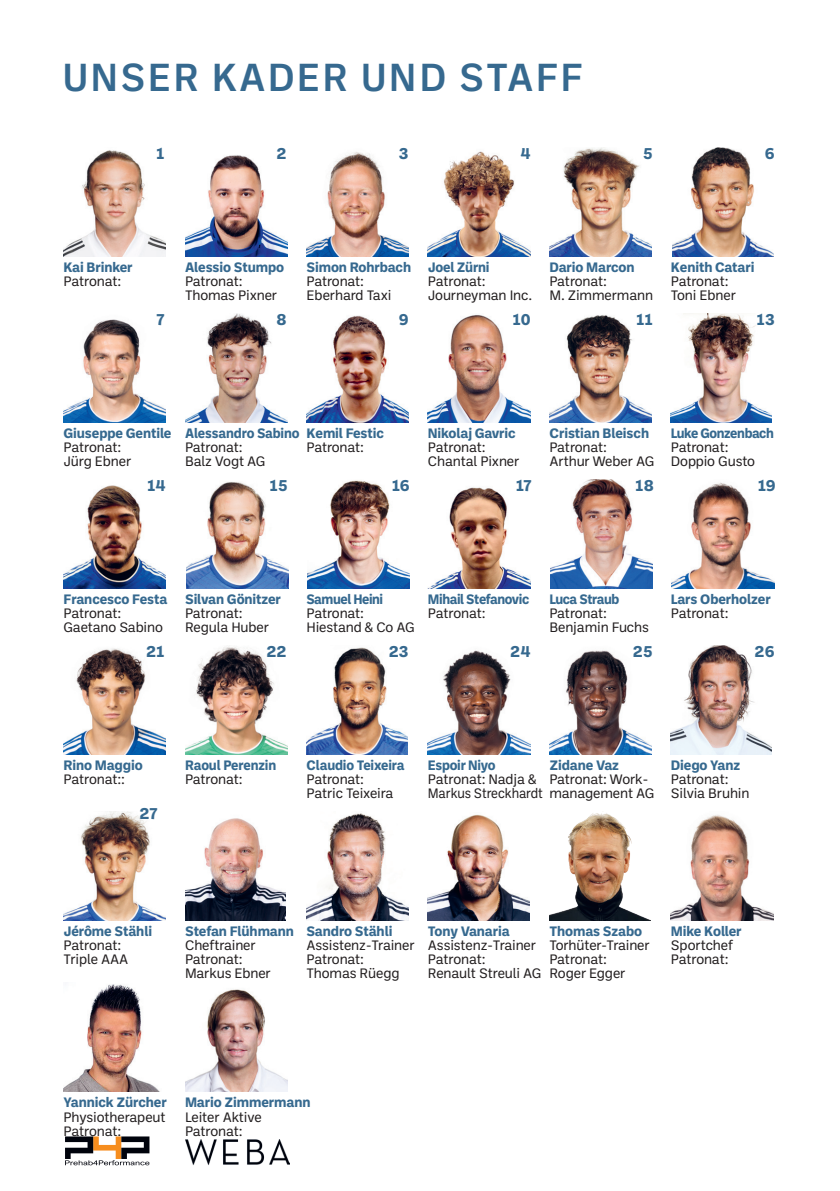
<style>
.page{position:relative;width:840px;height:1191px;background:#fff}
.page>*{position:absolute;margin:0;border:0;box-sizing:border-box;transform-origin:0 0}
.t1{font:500 40px "Ballinger";letter-spacing:.05em;color:#36698f}
.t2{font:700 16px "Ballinger";letter-spacing:.015em;color:#36698f}
.t3{font:14px/14px "Ballinger";letter-spacing:-.01em;color:#231f20}
.t4{font:700 14px "Ballinger";letter-spacing:-.01em;color:#36698f}
.t5{font:700 14px "Ballinger";letter-spacing:-.03em;color:#36698f;scale:.96 1}
</style>
<div class="page">
<img style="left:427px;top:151px;width:103px;height:106px">
<img style="left:429px;top:487px;width:101px;height:101px">
<img style="left:63px;top:485px;width:103px;height:103px">
<img style="left:63px;top:150px;width:103px;height:107px">
<img style="left:306px;top:315px;width:102px;height:107px">
<img style="left:306px;top:647px;width:101px;height:107px">
<img style="left:549px;top:650px;width:102px;height:104px">
<img style="left:427px;top:650px;width:103px;height:104px">
<img style="left:185px;top:646px;width:102px;height:108px">
<img style="left:670px;top:645px;width:100px;height:109px">
<img style="left:63px;top:648px;width:103px;height:106px">
<img style="left:672px;top:147px;width:100px;height:110px">
<img style="left:549px;top:147px;width:102px;height:110px">
<img style="left:185px;top:155px;width:102px;height:102px">
<img style="left:306px;top:152px;width:102px;height:105px">
<img style="left:63px;top:319px;width:103px;height:103px">
<img style="left:307px;top:480px;width:102px;height:108px">
<img style="left:550px;top:479px;width:102px;height:109px">
<img style="left:186px;top:482px;width:102px;height:106px">
<img style="left:671px;top:482px;width:102px;height:106px">
<img style="left:670px;top:313px;width:101px;height:109px">
<img style="left:549px;top:315px;width:102px;height:107px">
<img style="left:185px;top:313px;width:102px;height:109px">
<img style="left:427px;top:315px;width:103px;height:107px">
<img style="left:185px;top:818px;width:100px;height:102px">
<img style="left:63px;top:811px;width:103px;height:109px">
<img style="left:306px;top:813px;width:102px;height:107px">
<img style="left:549px;top:813px;width:101px;height:107px">
<img style="left:427px;top:814px;width:102px;height:106px">
<img style="left:63px;top:984px;width:96px;height:107px">
<img style="left:670px;top:815px;width:102px;height:105px">
<svg style="left:65px;top:1136px;width:84px;height:29px"></svg>
<img style="left:185px;top:989px;width:102px;height:102px">
<img style="left:185px;top:1139px;width:104px;height:26px">
<h1 class="t1" style="left:62px;top:50px;width:522px">UNSER KADER UND STAFF</h1>
<p class="t2" style="left:156px;top:142px;width:9px">1</p>
<p class="t2" style="left:276px;top:142px;width:11px">2</p>
<p class="t2" style="left:399px;top:142px;width:11px">3</p>
<p class="t2" style="left:520px;top:142px;width:12px">4</p>
<p class="t2" style="left:642px;top:142px;width:11px">5</p>
<p class="t2" style="left:764px;top:142px;width:11px">6</p>
<p class="t4" style="left:63px;top:258px;width:71px">Kai Brinker</p>
<p class="t3" style="left:63px;top:274px;width:59px">Patronat:</p>
<p class="t4" style="left:185px;top:258px;width:101px">Alessio Stumpo</p>
<p class="t3" style="left:185px;top:274px;width:94px">Patronat:<br>Thomas Pixner</p>
<p class="t4" style="left:306px;top:258px;width:106px">Simon Rohrbach</p>
<p class="t3" style="left:306px;top:274px;width:86px">Patronat:<br>Eberhard Taxi</p>
<p class="t4" style="left:427px;top:258px;width:63px">Joel Zürni</p>
<p class="t3" style="left:427px;top:274px;width:106px">Patronat:<br>Journeyman Inc.</p>
<p class="t4" style="left:549px;top:258px;width:87px">Dario Marcon</p>
<p class="t3" style="left:549px;top:274px;width:105px">Patronat:<br>M. Zimmermann</p>
<p class="t4" style="left:670px;top:258px;width:85px">Kenith Catari</p>
<p class="t3" style="left:670px;top:274px;width:67px">Patronat:<br>Toni Ebner</p>
<p class="t2" style="left:156px;top:308px;width:10px">7</p>
<p class="t2" style="left:276px;top:308px;width:12px">8</p>
<p class="t2" style="left:398px;top:308px;width:11px">9</p>
<p class="t2" style="left:512px;top:308px;width:19px">10</p>
<p class="t2" style="left:636px;top:308px;width:18px">11</p>
<p class="t2" style="left:756px;top:308px;width:19px">13</p>
<p class="t4" style="left:63px;top:423px;width:109px">Giuseppe Gentile</p>
<p class="t3" style="left:63px;top:440px;width:69px">Patronat:<br>Jürg Ebner</p>
<p class="t4" style="left:185px;top:423px;width:116px">Alessandro Sabino</p>
<p class="t3" style="left:185px;top:440px;width:82px">Patronat:<br>Balz Vogt AG</p>
<p class="t4" style="left:306px;top:423px;width:79px">Kemil Festic</p>
<p class="t3" style="left:306px;top:440px;width:59px">Patronat:</p>
<p class="t4" style="left:427px;top:423px;width:89px">Nikolaj Gavric</p>
<p class="t3" style="left:427px;top:440px;width:93px">Patronat:<br>Chantal Pixner</p>
<p class="t4" style="left:549px;top:423px;width:101px">Cristian Bleisch</p>
<p class="t3" style="left:549px;top:440px;width:106px">Patronat:<br>Arthur Weber AG</p>
<p class="t5" style="left:670px;top:423px;width:109px">Luke Gonzenbach</p>
<p class="t3" style="left:670px;top:440px;width:86px">Patronat:<br>Doppio Gusto</p>
<p class="t2" style="left:147px;top:474px;width:20px">14</p>
<p class="t2" style="left:392px;top:474px;width:19px">16</p>
<p class="t2" style="left:516px;top:474px;width:17px">17</p>
<p class="t2" style="left:270px;top:474px;width:19px">15</p>
<p class="t2" style="left:635px;top:474px;width:20px">18</p>
<p class="t2" style="left:757px;top:474px;width:19px">19</p>
<p class="t4" style="left:63px;top:589px;width:105px">Francesco Festa</p>
<p class="t3" style="left:63px;top:605px;width:101px">Patronat:<br>Gaetano Sabino</p>
<p class="t4" style="left:185px;top:589px;width:97px">Silvan Gönitzer</p>
<p class="t3" style="left:185px;top:605px;width:85px">Patronat:<br>Regula Huber</p>
<p class="t5" style="left:306px;top:589px;width:81px">Samuel Heini</p>
<p class="t3" style="left:306px;top:605px;width:110px">Patronat:<br>Hiestand &amp; Co AG</p>
<p class="t5" style="left:427px;top:589px;width:107px">Mihail Stefanovic</p>
<p class="t3" style="left:427px;top:605px;width:59px">Patronat:</p>
<p class="t5" style="left:549px;top:589px;width:74px">Luca Straub</p>
<p class="t3" style="left:549px;top:605px;width:101px">Patronat:<br>Benjamin Fuchs</p>
<p class="t4" style="left:670px;top:589px;width:101px">Lars Oberholzer</p>
<p class="t3" style="left:670px;top:605px;width:59px">Patronat:</p>
<p class="t2" style="left:146px;top:640px;width:20px">21</p>
<p class="t2" style="left:266px;top:640px;width:22px">22</p>
<p class="t2" style="left:388px;top:640px;width:21px">23</p>
<p class="t2" style="left:510px;top:640px;width:22px">24</p>
<p class="t2" style="left:632px;top:640px;width:21px">25</p>
<p class="t2" style="left:754px;top:640px;width:22px">26</p>
<p class="t4" style="left:63px;top:755px;width:81px">Rino Maggio</p>
<p class="t3" style="left:63px;top:771px;width:63px">Patronat::</p>
<p class="t2" style="left:139px;top:802px;width:20px">27</p>
<p class="t4" style="left:185px;top:755px;width:93px">Raoul Perenzin</p>
<p class="t3" style="left:185px;top:771px;width:59px">Patronat:</p>
<p class="t4" style="left:306px;top:755px;width:100px">Claudio Teixeira</p>
<p class="t3" style="left:306px;top:771px;width:88px">Patronat:<br>Patric Teixeira</p>
<p class="t4" style="left:427px;top:755px;width:69px">Espoir Niyo</p>
<p class="t3" style="left:427px;top:771px;width:116px">Patronat: Nadja &amp;<br>Markus Streckhardt</p>
<p class="t4" style="left:549px;top:755px;width:71px">Zidane Vaz</p>
<p class="t3" style="left:549px;top:771px;width:107px">Patronat: Work&shy;management AG</p>
<p class="t4" style="left:670px;top:755px;width:71px">Diego Yanz</p>
<p class="t3" style="left:670px;top:771px;width:80px">Patronat:<br>Silvia Bruhin</p>
<p class="t4" style="left:63px;top:921px;width:90px">Jérôme Stähli</p>
<p class="t3" style="left:63px;top:937px;width:66px">Patronat:<br>Triple AAA</p>
<p class="t4" style="left:185px;top:921px;width:110px">Stefan Flühmann</p>
<p class="t3" style="left:185px;top:937px;width:87px">Cheftrainer<br>Patronat:<br>Markus Ebner</p>
<p class="t4" style="left:306px;top:921px;width:87px">Sandro Stähli</p>
<p class="t3" style="left:306px;top:937px;width:110px">Assistenz-Trainer<br>Patronat:<br>Thomas Rüegg</p>
<p class="t4" style="left:427px;top:921px;width:83px">Tony Vanaria</p>
<p class="t3" style="left:427px;top:937px;width:115px">Assistenz-Trainer<br>Patronat:<br>Renault Streuli AG</p>
<p class="t4" style="left:549px;top:921px;width:94px">Thomas Szabo</p>
<p class="t3" style="left:549px;top:937px;width:102px">Torhüter-Trainer<br>Patronat:<br>Roger Egger</p>
<p class="t4" style="left:670px;top:921px;width:72px">Mike Koller</p>
<p class="t3" style="left:670px;top:937px;width:64px">Sportchef<br>Patronat:</p>
<p class="t4" style="left:63px;top:1092px;width:105px">Yannick Zürcher</p>
<p class="t3" style="left:63px;top:1109px;width:104px">Physiotherapeut<br>Patronat:</p>
<p class="t4" style="left:185px;top:1092px;width:127px">Mario Zimmermann</p>
<p class="t3" style="left:185px;top:1109px;width:78px">Leiter Aktive<br>Patronat:</p>
</div>
